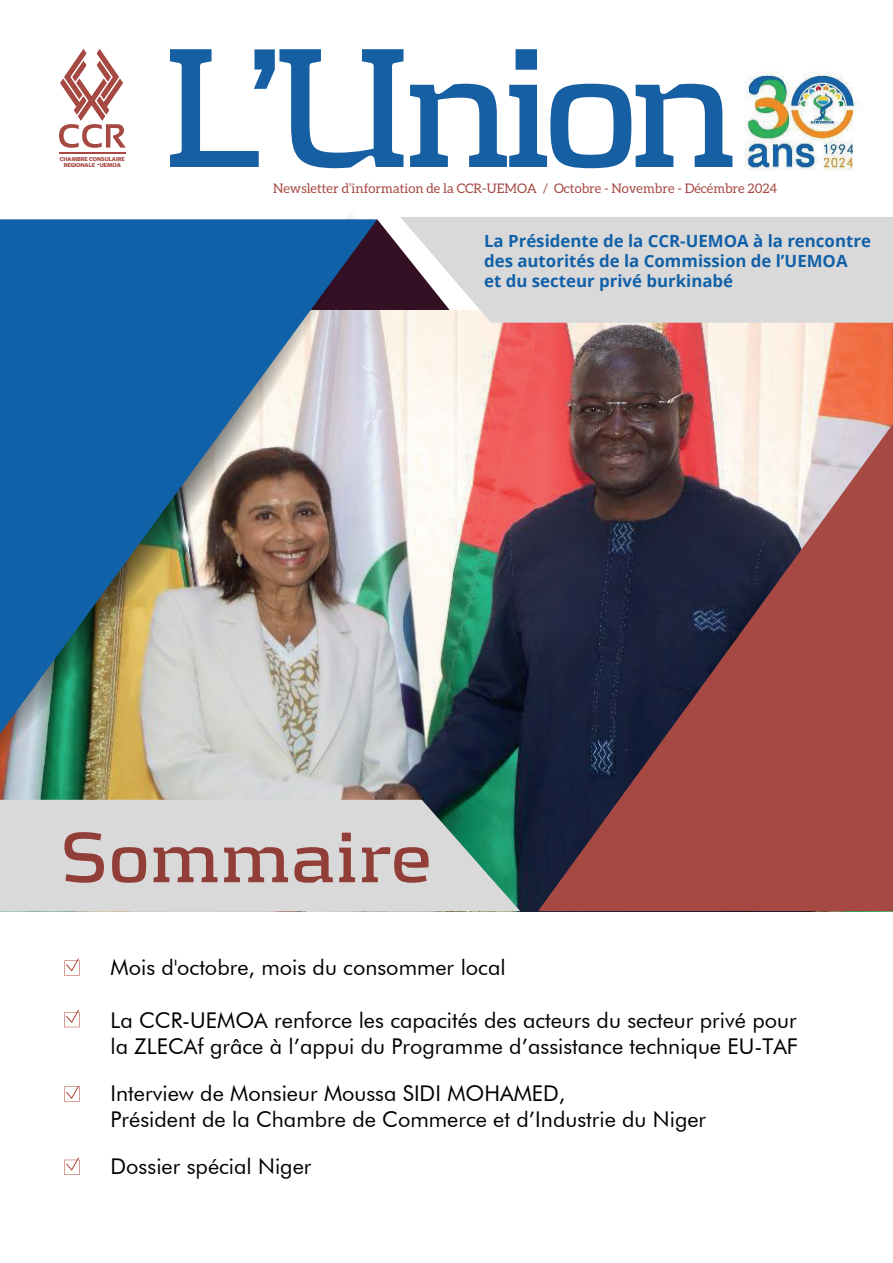
<style>
.page{position:relative;width:893px;height:1263px;background:#fff}
.page>*{position:absolute;margin:0;border:0;box-sizing:border-box;transform-origin:0 0}
.t1{font:700 176.7px "Kontrapunkt";letter-spacing:-.075em;color:#165fa2}
.t2{font:700 74.4px "Kontrapunkt";color:#903e37}
.t3{font:21.75px/26.1px "Futura BT";color:#000001}
.t4{font:700 16.8px/20.2px "Open Sans";color:#1161a8}
.t5{font:13.2px "Aleo";color:#a74943}
.t6{font:700 5.55px/5.6px "Tabac Sans";color:#a74943;text-align:center}
</style>
<div class="page">
<img style="left:744px;top:72px;width:114px;height:98px">
<img style="left:0;top:311px;width:893px;height:600px">
<svg style="left:0;top:800px;width:520px;height:112px;background:#c7d0cc"></svg>
<svg style="left:400px;top:217px;width:493px;height:106px;background:#d7d5d5"></svg>
<img style="left:0;top:217px;width:355px;height:571px">
<img style="left:0;top:219px;width:377px;height:515px">
<svg style="left:538px;top:424px;width:355px;height:487px;background:#79474c"></svg>
<svg style="left:59px;top:49px;width:67px;height:99px"></svg>
<hr style="left:59px;top:152px;width:67px;height:1px;background:#a74943">
<svg style="left:64px;top:958px;width:16px;height:18px"></svg>
<svg style="left:64px;top:1086px;width:16px;height:16px"></svg>
<svg style="left:64px;top:1157px;width:16px;height:18px"></svg>
<svg style="left:64px;top:1010px;width:16px;height:17px"></svg>
<p class="t6" style="left:60px;top:156px;width:66px">CHAMBRE CONSULAIRE<br>REGIONALE UEMOA</p>
<h1 class="t1" style="left:159px;top:5px;width:582px">L’Union</h1>
<p class="t5" style="left:273px;top:180px;width:505px">Newsletter d’information de la CCR-UEMOA / Octobre - Novembre - Décémbre 2024</p>
<p class="t4" style="left:484px;top:230px;width:388px">La Présidente de la CCR-UEMOA à la rencontre des autorités de la Commission de l’UEMOA<br>et du secteur privé burkinabé</p>
<h2 class="t2" style="left:60px;top:814px;width:374px">Sommaire</h2>
<p class="t3" style="left:111px;top:954px;width:397px">Mois d'octobre, mois du consommer local</p>
<p class="t3" style="left:111px;top:1007px;width:689px">La CCR-UEMOA renforce les capacités des acteurs du secteur privé pour la ZLECAf grâce à l’appui du Programme d’assistance technique EU-TAF</p>
<p class="t3" style="left:111px;top:1080px;width:597px">Interview de Monsieur Moussa SIDI MOHAMED,<br>Président de la Chambre de Commerce et d’Industrie du Niger</p>
<p class="t3" style="left:111px;top:1153px;width:202px">Dossier spécial Niger</p>
</div>
